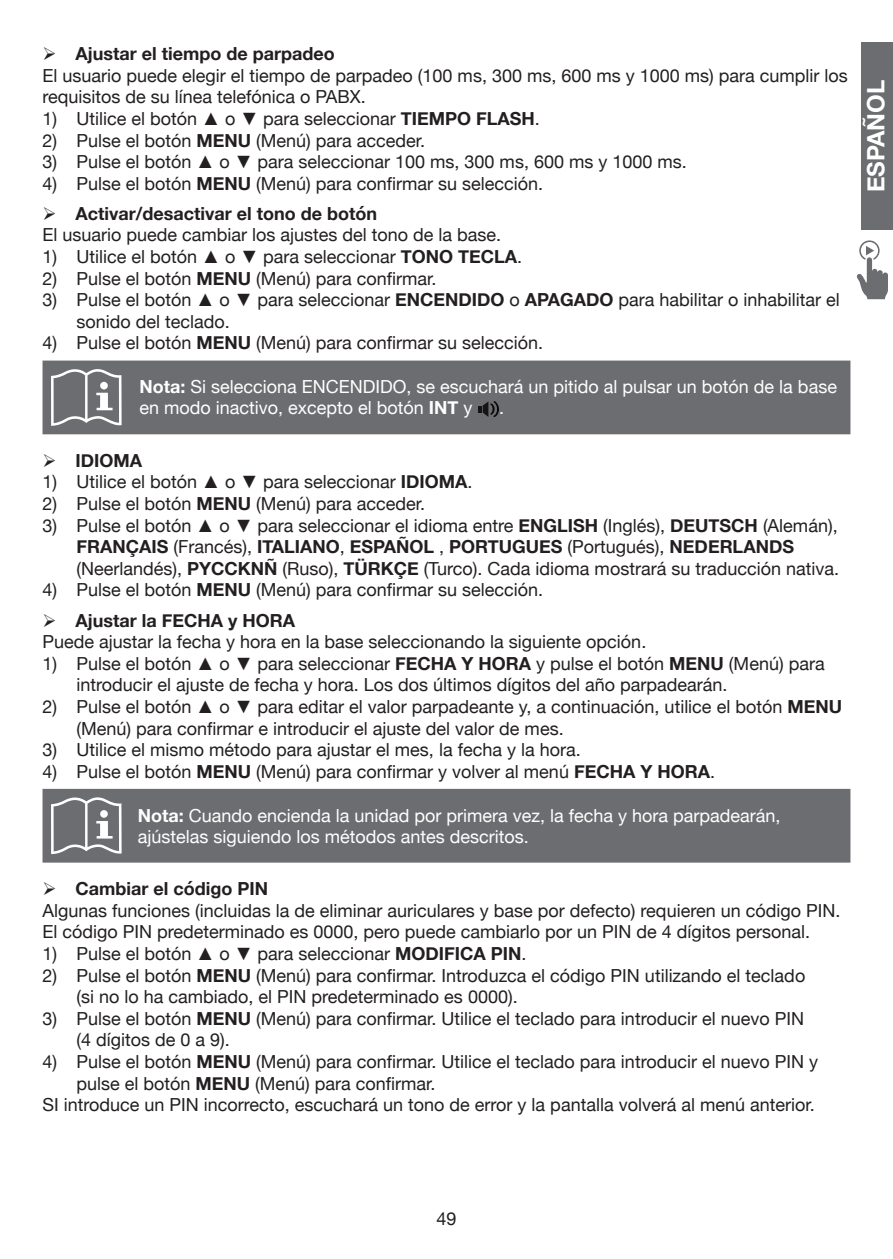
<style>
.page{position:relative;width:893px;height:1259px;background:#fff}
.page>*{position:absolute;margin:0;border:0;box-sizing:border-box;transform-origin:0 0}
.t1{font:700 24px "Helvetica Neue";color:#fff}
.Body{font:18px/21.6px "Helvetica Neue";color:#231f20}
.NOTE{font:18px/21px "Helvetica Neue";color:#fff}
.t2{font:700 18px "Helvetica Neue";color:#231f20}
.s1{font-family:"Arial"}
.s2{font-weight:700}
</style>
<div class="page">
<div style="left:861px;top:43px;width:32px;height:187px;background:#6c6d70"></div>
<svg style="left:856px;top:240px;width:32px;height:59px"></svg>
<div style="left:43px;top:360px;width:807px;height:74px;background:#6c6d70"></div>
<svg style="left:51px;top:369px;width:71px;height:57px"></svg>
<svg style="left:478px;top:401px;width:21px;height:16px"></svg>
<div style="left:43px;top:789px;width:807px;height:73px;background:#6c6d70"></div>
<svg style="left:51px;top:797px;width:71px;height:57px"></svg>
<p class="t2" style="left:76px;top:40px;width:261px">Ajustar el tiempo de parpadeo</p>
<p class="Body" style="left:43px;top:64px;width:807px">El usuario puede elegir el tiempo de parpadeo (100 ms, 300 ms, 600 ms y 1000 ms) para cumplir los requisitos de su línea telefónica o PABX.</p>
<p class="Body" style="left:43px;top:107px;width:499px">1) Utilice el botón <span class="s1">▲</span> o <span class="s1">▼</span> para seleccionar <span class="s2">TIEMPO FLASH</span>.</p>
<p class="Body" style="left:43px;top:129px;width:384px">2) Pulse el botón <span class="s2">MENU</span> (Menú) para acceder.</p>
<p class="Body" style="left:43px;top:151px;width:646px">3) Pulse el botón <span class="s1">▲</span> o <span class="s1">▼</span> para seleccionar 100 ms, 300 ms, 600 ms y 1000 ms.</p>
<p class="Body" style="left:43px;top:172px;width:502px">4) Pulse el botón <span class="s2">MENU</span> (Menú) para confirmar su selección.</p>
<p class="t2" style="left:76px;top:199px;width:303px">Activar/desactivar el tono de botón</p>
<p class="Body" style="left:43px;top:224px;width:460px">El usuario puede cambiar los ajustes del tono de la base.</p>
<p class="Body" style="left:43px;top:246px;width:481px">1) Utilice el botón <span class="s1">▲</span> o <span class="s1">▼</span> para seleccionar <span class="s2">TONO TECLA</span>.</p>
<p class="Body" style="left:43px;top:267px;width:396px">2) Pulse el botón <span class="s2">MENU</span> (Menú) para confirmar.</p>
<p class="Body" style="left:77px;top:289px;width:765px;text-indent:-34px">3) Pulse el botón <span class="s1">▲</span> o <span class="s1">▼</span> para seleccionar <span class="s2">ENCENDIDO</span> o <span class="s2">APAGADO</span> para habilitar o inhabilitar el sonido del teclado.</p>
<p class="Body" style="left:43px;top:332px;width:502px">4) Pulse el botón <span class="s2">MENU</span> (Menú) para confirmar su selección.</p>
<p class="NOTE" style="left:139px;top:376px;width:699px"><span class="s2">Nota:</span> Si selecciona ENCENDIDO, se escuchará un pitido al pulsar un botón de la base en modo inactivo, excepto el botón <span class="s2">INT</span> y</p>
<p class="NOTE" style="left:499px;top:397px;width:7px">.</p>
<p class="t2" style="left:76px;top:446px;width:68px">IDIOMA</p>
<p class="Body" style="left:43px;top:471px;width:431px">1) Utilice el botón <span class="s1">▲</span> o <span class="s1">▼</span> para seleccionar <span class="s2">IDIOMA</span>.</p>
<p class="Body" style="left:43px;top:492px;width:384px">2) Pulse el botón <span class="s2">MENU</span> (Menú) para acceder.</p>
<p class="Body" style="left:77px;top:514px;width:764px;text-indent:-34px">3) Pulse el botón <span class="s1">▲</span> o <span class="s1">▼</span> para seleccionar el idioma entre <span class="s2">ENGLISH</span> (Inglés), <span class="s2">DEUTSCH</span> (Alemán),<br><span class="s2">FRANÇAIS</span> (Francés), <span class="s2">ITALIANO</span>, <span class="s2">ESPAÑOL</span> , <span class="s2">PORTUGUES</span> (Portugués), <span class="s2">NEDERLANDS </span>(Neerlandés), <span class="s2">PYCCKNÑ</span> (Ruso), <span class="s2">TÜRKÇE</span> (Turco). Cada idioma mostrará su traducción nativa.</p>
<p class="Body" style="left:43px;top:579px;width:502px">4) Pulse el botón <span class="s2">MENU</span> (Menú) para confirmar su selección.</p>
<p class="t2" style="left:76px;top:606px;width:221px">Ajustar la FECHA y HORA</p>
<p class="Body" style="left:43px;top:630px;width:605px">Puede ajustar la fecha y hora en la base seleccionando la siguiente opción.</p>
<p class="Body" style="left:77px;top:652px;width:750px;text-indent:-34px">1) Pulse el botón <span class="s1">▲</span> o <span class="s1">▼</span> para seleccionar <span class="s2">FECHA Y HORA</span> y pulse el botón <span class="s2">MENU</span> (Menú) para introducir el ajuste de fecha y hora. Los dos últimos dígitos del año parpadearán.</p>
<p class="Body" style="left:77px;top:695px;width:767px;text-indent:-34px">2) Pulse el botón <span class="s1">▲</span> o <span class="s1">▼</span> para editar el valor parpadeante y, a continuación, utilice el botón <span class="s2">MENU </span>(Menú) para confirmar e introducir el ajuste del valor de mes.</p>
<p class="Body" style="left:43px;top:738px;width:540px">3) Utilice el mismo método para ajustar el mes, la fecha y la hora.</p>
<p class="Body" style="left:43px;top:760px;width:674px">4) Pulse el botón <span class="s2">MENU</span> (Menú) para confirmar y volver al menú <span class="s2">FECHA Y HORA</span>.</p>
<p class="NOTE" style="left:138px;top:804px;width:644px"><span class="s2">Nota:</span> Cuando encienda la unidad por primera vez, la fecha y hora parpadearán, ajústelas siguiendo los métodos antes descritos.</p>
<p class="t2" style="left:76px;top:874px;width:194px">Cambiar el código PIN</p>
<p class="Body" style="left:43px;top:899px;width:799px">Algunas funciones (incluidas la de eliminar auriculares y base por defecto) requieren un código PIN.<br>El código PIN predeterminado es 0000, pero puede cambiarlo por un PIN de 4 dígitos personal.</p>
<p class="Body" style="left:43px;top:942px;width:485px">1) Pulse el botón <span class="s1">▲</span> o <span class="s1">▼</span> para seleccionar <span class="s2">MODIFICA PIN</span>.</p>
<p class="Body" style="left:77px;top:964px;width:730px;text-indent:-34px">2) Pulse el botón <span class="s2">MENU</span> (Menú) para confirmar. Introduzca el código PIN utilizando el teclado (si no lo ha cambiado, el PIN predeterminado es 0000).</p>
<p class="Body" style="left:77px;top:1007px;width:729px;text-indent:-34px">3) Pulse el botón <span class="s2">MENU</span> (Menú) para confirmar. Utilice el teclado para introducir el nuevo PIN (4 dígitos de 0 a 9).</p>
<p class="Body" style="left:77px;top:1050px;width:743px;text-indent:-34px">4) Pulse el botón <span class="s2">MENU</span> (Menú) para confirmar. Utilice el teclado para introducir el nuevo PIN y pulse el botón <span class="s2">MENU</span> (Menú) para confirmar.</p>
<p class="Body" style="left:43px;top:1093px;width:774px">SI introduce un PIN incorrecto, escuchará un tono de error y la pantalla volverá al menú anterior.</p>
<h1 class="t1" style="left:857px;top:192px;width:114px;rotate:-90deg">ESPAÑOL</h1>
<p class="Body" style="left:436px;top:1207px;width:22px">49</p>
</div>
